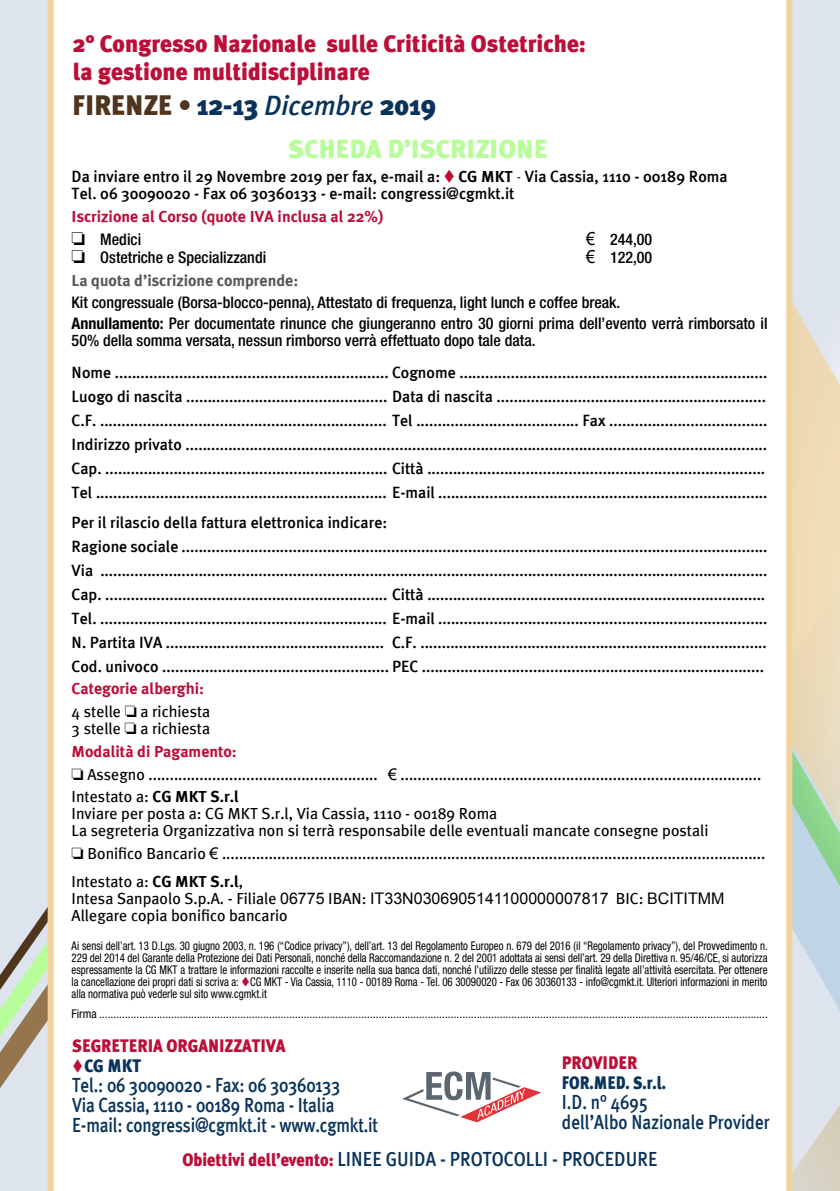
<style>
.page{position:relative;width:840px;height:1191px;background:#fff}
.page>*{position:absolute;margin:0;border:0;box-sizing:border-box;transform-origin:0 0}
.t1{font:900 28px "Meta Plus";letter-spacing:-.01em;color:#09335b}
.t2{font:900 26px "Meta Plus";color:#b7fd99}
.t3{font:900 24px/28px "Meta Plus";color:#bb0e39}
.t4{font:500 20px/20px "Meta Plus";letter-spacing:-.01em;color:#09335b;scale:.86 1}
.t5{font:500 20px "Meta Plus";letter-spacing:-.01em;color:#09335b;scale:.9 1}
.t6{font:900 18px "Meta Plus";color:#bb0e39;scale:.9 1}
.t7{font:900 18px "Meta Plus";color:#09335b;scale:.86 1}
.t8{font:900 18px "Meta Plus";color:#09335b;scale:.9 1}
.t9{font:500 16px/24px "Meta Plus";color:#000}
.t10{font:16px/22.6px "Meta Plus";color:#000}
.t11{font:500 condensed 16px/21.6px "Helvetica Neue";color:#000}
.t12{font:700 16px/22.6px "Meta Plus";color:#bb0e39}
.t13{font:16px "Arial";color:#000}
.t14{font:700 16px "Meta Plus";color:#575756}
.t15{font:condensed 12px/12px "Helvetica Neue";color:#000;text-align:justify;scale:.9 1}
.t16{font:condensed 12px "Helvetica Neue";color:#000}
.s1{color:#4f341e}
.s2{font-weight:500;font-style:italic}
.s3{color:#c20831}
.s4{font-weight:700}
.s5{font-weight:400}
.s6{font-family:"Arial";font-weight:400;font-stretch:normal;font-size:18px}
.s7{font-weight:400;color:#000}
.s8{color:#000}
.s9{font-family:"Arial"}
.s10{font-family:"Meta Plus"}
.s11{color:#bb0e39}
.s12{font-weight:900;font-size:18px;color:#bb0e39}
</style>
<div class="page">
<div style="left:0;top:0;width:839px;height:1191px;background:#dee4ed"></div>
<svg style="left:0;top:669px;width:48px;height:419px"></svg>
<svg style="left:791px;top:102px;width:48px;height:410px"></svg>
<svg style="left:791px;top:512px;width:48px;height:215px;background:#eddab6"></svg>
<svg style="left:791px;top:727px;width:48px;height:464px"></svg>
<div style="left:48px;top:0;width:743px;height:1191px;background:#fff"></div>
<svg style="left:402px;top:1071px;width:139px;height:51px;background:#decfd1"></svg>
<h3 class="t3" style="left:73px;top:29px;width:514px">2° Congresso Nazionale sulle Criticità Ostetriche: la gestione multidisciplinare</h3>
<h1 class="t1" style="left:72px;top:89px;width:365px"><span class="s1">FIRENZE •</span> 12-13 <span class="s2">Dicembre</span> 2019</h1>
<h2 class="t2" style="left:288px;top:134px;width:261px">SCHEDA D’ISCRIZIONE</h2>
<p class="t9" style="left:72px;top:168px;width:657px;line-height:17px">Da inviare entro il 29 Novembre 2019 per fax, e-mail a: <span class="s3">◆</span> <span class="s4">CG MKT</span> <span class="s5">-</span> Via Cassia, 1110 - 00189 Roma<br>Tel. 06 30090020 - Fax 06 30360133 - e-mail: congressi@cgmkt.it</p>
<p class="t12" style="left:72px;top:205px;width:313px">Iscrizione al Corso (quote IVA inclusa al 22%)</p>
<p class="t11" style="left:72px;top:228px;width:71px">□ Medici</p>
<p class="t11" style="left:586px;top:228px;width:68px"><span class="s6">€</span> 244,00</p>
<p class="t11" style="left:72px;top:246px;width:196px">□ Ostetriche e Specializzandi</p>
<p class="t11" style="left:586px;top:246px;width:68px"><span class="s6">€</span> 122,00</p>
<p class="t14" style="left:72px;top:271px;width:228px">La quota d’iscrizione comprende:</p>
<p class="t11" style="left:72px;top:291px;width:697px">Kit congressuale (Borsa-blocco-penna), Attestato di frequenza, light lunch e coffee break.<br><span class="s4">Annullamento:</span> Per documentate rinunce che giungeranno entro 30 giorni prima dell’evento verrà rimborsato il</p>
<p class="t11" style="left:72px;top:330px;width:465px">50% della somma versata, nessun rimborso verrà effettuato dopo tale data.</p>
<p class="t9" style="left:72px;top:360px;width:697px">Nome ................................................................ Cognome ........................................................................<br>Luogo di nascita ............................................... Data di nascita ...............................................................<br>C.F. ................................................................... Tel ...................................... Fax .....................................<br>Indirizzo privato ........................................................................................................................................<br>Cap. .................................................................. Città ...............................................................................<br>Tel .................................................................... E-mail .............................................................................</p>
<p class="t9" style="left:72px;top:510px;width:697px">Per il rilascio della fattura elettronica indicare:<br>Ragione sociale .........................................................................................................................................<br>Via ............................................................................................................................................................<br>Cap. .................................................................. Città ...............................................................................<br>Tel. ................................................................... E-mail .............................................................................<br>N. Partita IVA ................................................... C.F. .................................................................................<br>Cod. univoco ..................................................... PEC ................................................................................</p>
<p class="t12" style="left:72px;top:677px;width:140px">Categorie alberghi:<br><span class="s7">4 stelle</span> <span class="s8">□</span> <span class="s7">a richiesta</span></p>
<p class="t12" style="left:72px;top:717px;width:167px"><span class="s7">3 stelle</span> <span class="s8">□</span> <span class="s7">a richiesta<br></span>Modalità di Pagamento:</p>
<p class="t10" style="left:72px;top:762px;width:690px">□ Assegno ...................................................... <span class="s9">€</span> .....................................................................................<br>Intestato a: <span class="s4">CG MKT S.r.l</span></p>
<p class="t10" style="left:72px;top:805px;width:638px;line-height:17px">Inviare per posta a: CG MKT S.r.l, Via Cassia, 1110 - 00189 Roma<br>La segreteria Organizzativa non si terrà responsabile delle eventuali mancate consegne postali</p>
<p class="t10" style="left:72px;top:839px;width:694px;line-height:28.4px">□ Bonifico Bancario <span class="s9">€</span> ................................................................................................................................<br>Intestato a: <span class="s4">CG MKT S.r.l</span>,</p>
<p class="t13" style="left:72px;top:888px;width:654px"><span class="s10">Intesa Sanpaolo S.p.A. - Filiale</span> 06775 <span class="s10">IBAN:</span> IT33N0306905141100000007817 <span class="s10">BIC:</span> BCITITMM</p>
<p class="t10" style="left:72px;top:904px;width:217px">Allegare copia bonifico bancario</p>
<p class="t15" style="left:72px;top:940px;width:774px">Ai sensi dell’art. 13 D.Lgs. 30 giugno 2003, n. 196 (“Codice privacy”), dell’art. 13 del Regolamento Europeo n. 679 del 2016 (il “Regolamento privacy”), del Provvedimento n.<br>229 del 2014 del Garante della Protezione dei Dati Personali, nonché della Raccomandazione n. 2 del 2001 adottata ai sensi dell’art. 29 della Direttiva n. 95/46/CE, si autorizza espressamente la CG MKT a trattare le informazioni raccolte e inserite nella sua banca dati, nonché l’utilizzo delle stesse per finalità legate all’attività esercitata. Per ottenere la cancellazione dei propri dati si scriva a: <span class="s11">▼</span>CG MKT - Via Cassia, 1110 - 00189 Roma - Tel. 06 30090020 - Fax 06 30360133 - info@cgmkt.it. Ulteriori informazioni in merito alla normativa può vederle sul sito www.cgmkt.it</p>
<p class="t16" style="left:72px;top:1006px;width:697px">Firma ........................................................................................................................................................................................................................................</p>
<p class="t6" style="left:72px;top:1034px;width:238px">SEGRETERIA ORGANIZZATIVA</p>
<p class="t8" style="left:72px;top:1054px;width:78px"><span class="s11">▼</span>CG MKT</p>
<p class="t4" style="left:72px;top:1074px;width:357px">Tel.: 06 30090020 - Fax: 06 30360133<br>Via Cassia, 1110 - 00189 Roma - Italia<br>E-mail: congressi@cgmkt.it - www.cgmkt.it</p>
<p class="t6" style="left:561px;top:1051px;width:85px">PROVIDER</p>
<p class="t7" style="left:561px;top:1071px;width:122px">FOR.MED. S.r.l.</p>
<p class="t4" style="left:561px;top:1091px;width:243px">I.D. n° 4695<br>dell’Albo Nazionale Provider</p>
<p class="t5" style="left:182px;top:1147px;width:529px"><span class="s12">Obiettivi dell’evento:</span> LINEE GUIDA - PROTOCOLLI - PROCEDURE</p>
</div>
